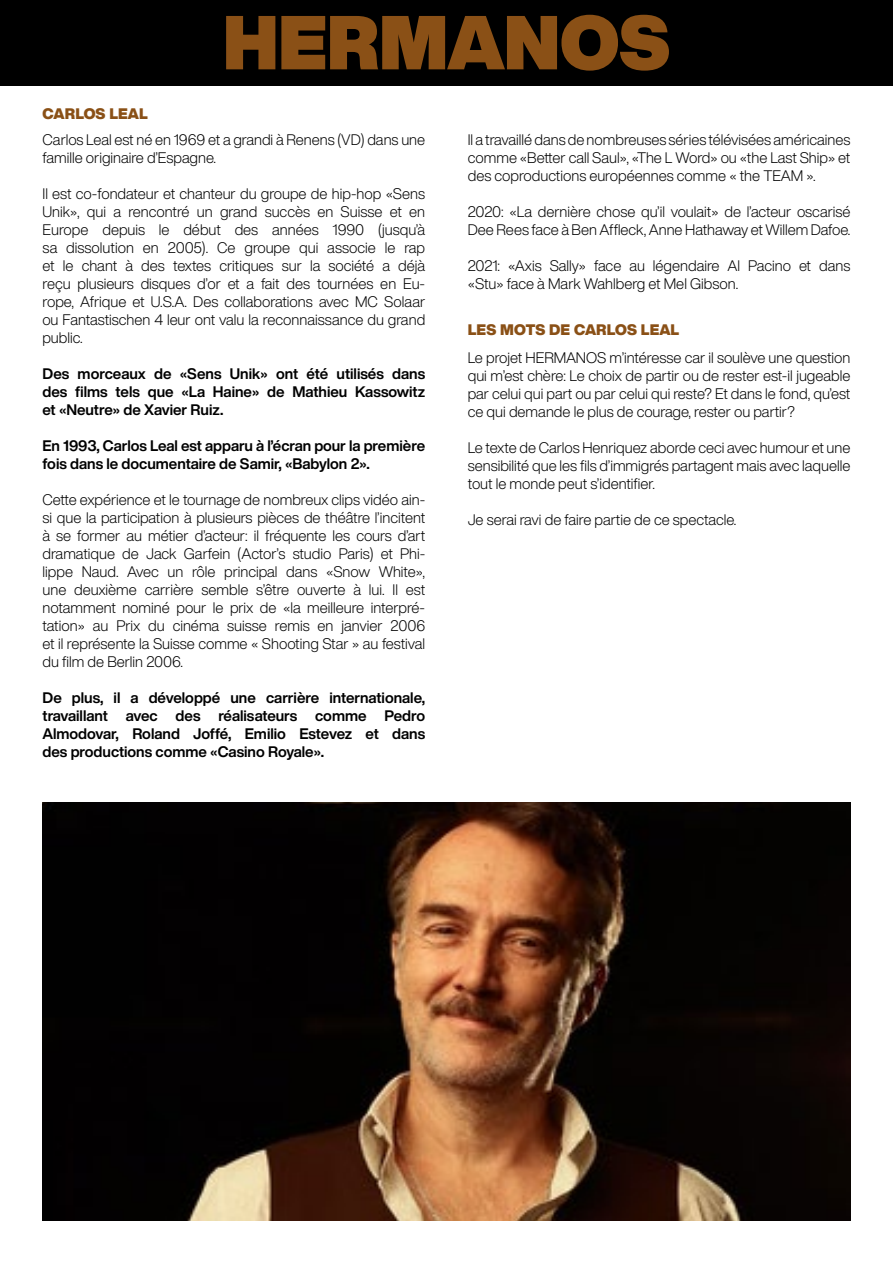
<style>
.page{position:relative;width:893px;height:1263px;background:#fff}
.page>*{position:absolute;margin:0;border:0;box-sizing:border-box;transform-origin:0 0}
.t1{font:900 expanded 75px "Helvetica Now Display";color:#8a5016}
.t2{font:300 15px/18px "Helvetica Now Display";color:#000;text-align:justify}
.t3{font:700 15px/18px "Helvetica Now Display";color:#000;text-align:justify}
.t4{font:900 15px "Helvetica Now Display";letter-spacing:.005em;color:#8a5016}
</style>
<div class="page">
<img style="left:43px;top:803px;width:807px;height:417px">
<div style="left:0;top:0;width:893px;height:85px;background:#000"></div>
<h1 class="t1" style="left:223px;top:-11px;width:448px">HERMANOS</h1>
<p class="t4" style="left:43px;top:104px;width:107px">CARLOS LEAL</p>
<p class="t2" style="left:43px;top:130px;width:384px">Carlos Leal est né en 1969 et a grandi à Renens (VD) dans une famille originaire d’Espagne.</p>
<p class="t2" style="left:43px;top:184px;width:384px">Il est co-fondateur et chanteur du groupe de hip-hop «Sens Unik», qui a rencontré un grand succès en Suisse et en Europe depuis le début des années 1990 (jusqu’à sa dissolution en 2005). Ce groupe qui associe le rap et le chant à des textes critiques sur la société a déjà reçu plusieurs disques d’or et a fait des tournées en Eu&shy;rope, Afrique et U.S.A. Des collaborations avec MC Solaar ou Fantastischen 4 leur ont valu la reconnaissance du grand public.</p>
<p class="t3" style="left:43px;top:365px;width:384px">Des morceaux de «Sens Unik» ont été utilisés dans des films tels que «La Haine» de Mathieu Kassowitz et «Neutre» de Xavier Ruiz.</p>
<p class="t3" style="left:43px;top:437px;width:384px">En 1993, Carlos Leal est apparu à l’écran pour la première fois dans le documentaire de Samir, «Babylon 2».</p>
<p class="t2" style="left:43px;top:490px;width:384px">Cette expérience et le tournage de nombreux clips vidéo ain&shy;si que la participation à plusieurs pièces de théâtre l’incitent à se former au métier d’acteur: il fréquente les cours d’art dramatique de Jack Garfein (Actor’s studio Paris) et Phi&shy;lippe Naud. Avec un rôle principal dans «Snow White», une deuxième carrière semble s’être ouverte à lui. Il est notamment nominé pour le prix de «la meilleure interpré&shy;tation» au Prix du cinéma suisse remis en janvier 2006 et il représente la Suisse comme « Shooting Star » au festival du film de Berlin 2006.</p>
<p class="t3" style="left:43px;top:689px;width:384px">De plus, il a développé une carrière internationale, travaillant avec des réalisateurs comme Pedro Almodovar, Roland Joffé, Emilio Estevez et dans des productions comme «Casino Royale».</p>
<p class="t2" style="left:468px;top:130px;width:384px">Il a travaillé dans de nombreuses séries télévisées américaines comme «Better call Saul», «The L Word» ou «the Last Ship» et des coproductions européennes comme « the TEAM ».</p>
<p class="t2" style="left:468px;top:202px;width:384px">2020: «La dernière chose qu’il voulait» de l’acteur oscarisé<br>Dee Rees face à Ben Affleck, Anne Hathaway et Willem Dafoe.</p>
<p class="t2" style="left:468px;top:256px;width:384px">2021: «Axis Sally» face au légendaire Al Pacino et dans «Stu» face à Mark Wahlberg et Mel Gibson.</p>
<p class="t4" style="left:468px;top:319px;width:213px">LES MOTS DE CARLOS LEAL</p>
<p class="t2" style="left:468px;top:348px;width:384px">Le projet HERMANOS m’intéresse car il soulève une question qui m’est chère: Le choix de partir ou de rester est-il jugeable par celui qui part ou par celui qui reste? Et dans le fond, qu’est ce qui demande le plus de courage, rester ou partir?</p>
<p class="t2" style="left:468px;top:438px;width:384px">Le texte de Carlos Henriquez aborde ceci avec humour et une sensibilité que les fils d’immigrés partagent mais avec laquelle tout le monde peut s’identifier.</p>
<p class="t2" style="left:468px;top:510px;width:270px">Je serai ravi de faire partie de ce spectacle.</p>
</div>
